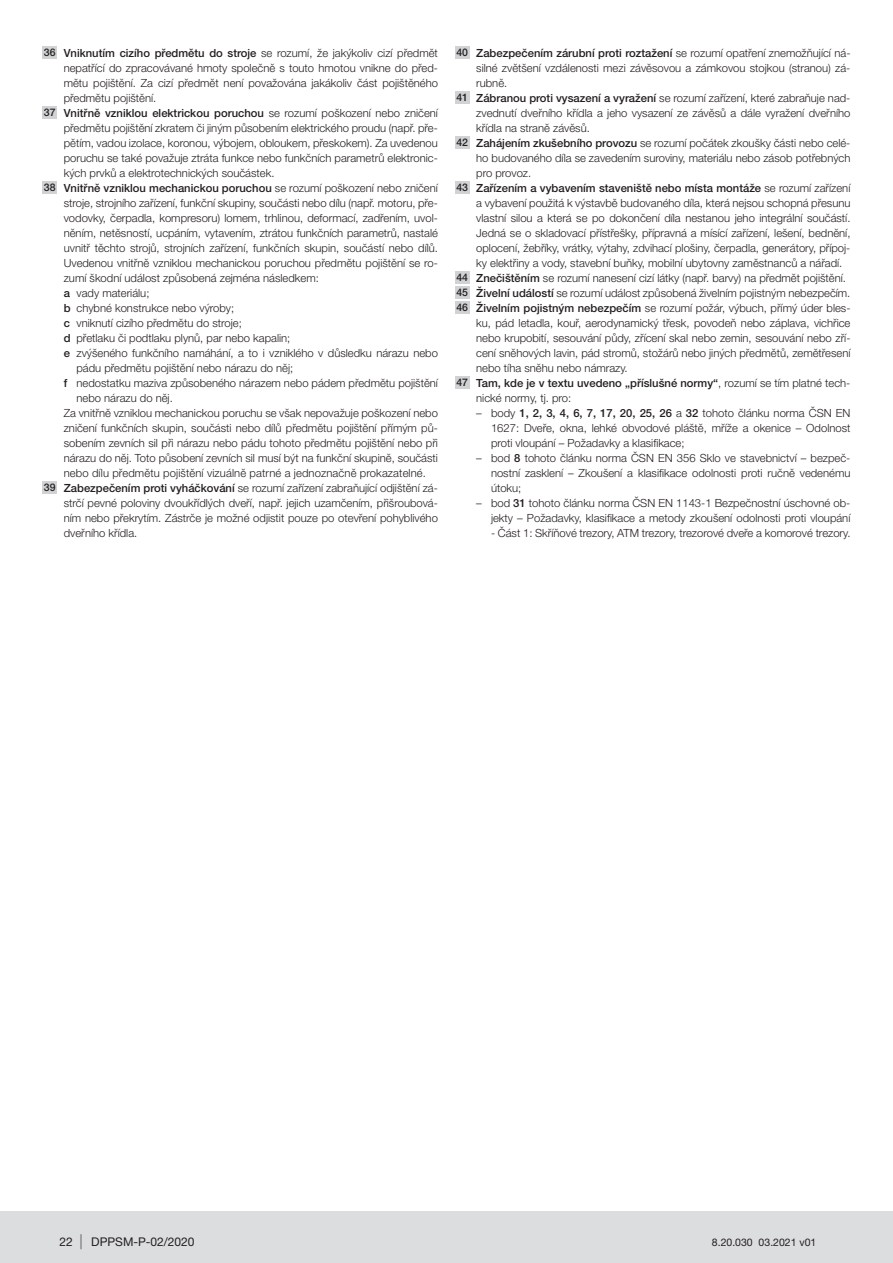
<style>
.page{position:relative;width:893px;height:1263px;background:#fff}
.page>*{position:absolute;margin:0;border:0;box-sizing:border-box;transform-origin:0 0}
.t1{font:12px "Helvetica Neue LT Pro";color:#231f20}
.t2{font:300 11.25px/15px "Helvetica Neue LT Pro";color:#231f20;text-align:justify}
.t3{font:500 11.25px "Helvetica Neue LT Pro";color:#231f20}
.t4{font:10.5px "Helvetica Neue LT Pro";color:#231f20}
.s1{font-size:10.5px}
.s2{font-weight:300}
.s3{font-weight:500}
.s4{font-weight:500;font-size:10.5px}
.s5{font-size:15px;color:#6c6d70}
</style>
<div class="page">
<div style="left:0;top:1212px;width:893px;height:51px;background:#dcdddf"></div>
<div style="left:43px;top:46px;width:14px;height:13px;background:#d1d2d4"></div>
<div style="left:43px;top:106px;width:14px;height:13px;background:#d1d2d4"></div>
<div style="left:43px;top:181px;width:14px;height:13px;background:#d1d2d4"></div>
<div style="left:43px;top:481px;width:14px;height:13px;background:#d1d2d4"></div>
<div style="left:455px;top:46px;width:15px;height:13px;background:#d1d2d4"></div>
<div style="left:455px;top:91px;width:15px;height:13px;background:#d1d2d4"></div>
<div style="left:455px;top:136px;width:15px;height:13px;background:#d1d2d4"></div>
<div style="left:455px;top:181px;width:15px;height:13px;background:#d1d2d4"></div>
<div style="left:455px;top:271px;width:15px;height:13px;background:#d1d2d4"></div>
<div style="left:455px;top:286px;width:15px;height:13px;background:#d1d2d4"></div>
<div style="left:455px;top:301px;width:15px;height:13px;background:#d1d2d4"></div>
<div style="left:455px;top:376px;width:15px;height:13px;background:#d1d2d4"></div>
<p class="t3" style="left:44px;top:46px;width:395px"><span class="s1">36</span> Vniknutím cizího předmětu do stroje <span class="s2">se rozumí, že jakýkoliv cizí předmět</span></p>
<p class="t2" style="left:64px;top:60px;width:376px">nepatřící do zpracovávané hmoty společně s touto hmotou vnikne do před-</p>
<p class="t2" style="left:64px;top:75px;width:376px">mětu pojištění. Za cizí předmět není považována jakákoliv část pojištěného</p>
<p class="t2" style="left:64px;top:90px;width:94px">předmětu pojištění.</p>
<p class="t3" style="left:44px;top:106px;width:396px"><span class="s1">37</span> Vnitřně vzniklou elektrickou poruchou <span class="s2">se rozumí poškození nebo zničení</span></p>
<p class="t2" style="left:64px;top:120px;width:376px">předmětu pojištění zkratem či jiným působením elektrického proudu (např. pře-</p>
<p class="t2" style="left:64px;top:135px;width:376px">pětím, vadou izolace, koronou, výbojem, obloukem, přeskokem). Za uvedenou</p>
<p class="t2" style="left:64px;top:150px;width:376px">poruchu se také považuje ztráta funkce nebo funkčních parametrů elektronic-</p>
<p class="t2" style="left:64px;top:165px;width:212px">kých prvků a elektrotechnických součástek.</p>
<p class="t3" style="left:44px;top:181px;width:396px"><span class="s1">38</span> Vnitřně vzniklou mechanickou poruchou <span class="s2">se rozumí poškození nebo zničení</span></p>
<p class="t2" style="left:64px;top:195px;width:376px">stroje, strojního zařízení, funkční skupiny, součásti nebo dílu (např. motoru, pře-</p>
<p class="t2" style="left:64px;top:210px;width:376px">vodovky, čerpadla, kompresoru) lomem, trhlinou, deformací, zadřením, uvol-</p>
<p class="t2" style="left:64px;top:225px;width:376px">něním, netěsností, ucpáním, vytavením, ztrátou funkčních parametrů, nastalé</p>
<p class="t2" style="left:64px;top:240px;width:376px">uvnitř těchto strojů, strojních zařízení, funkčních skupin, součástí nebo dílů.</p>
<p class="t2" style="left:64px;top:255px;width:376px">Uvedenou vnitřně vzniklou mechanickou poruchou předmětu pojištění se ro-</p>
<p class="t2" style="left:64px;top:270px;width:257px">zumí škodní událost způsobená zejména následkem:</p>
<p class="t2" style="left:64px;top:285px;width:87px"><span class="s3">a</span> vady materiálu;</p>
<p class="t2" style="left:64px;top:300px;width:172px"><span class="s3">b</span> chybné konstrukce nebo výroby;</p>
<p class="t2" style="left:64px;top:315px;width:179px"><span class="s3">c</span> vniknutí cizího předmětu do stroje;</p>
<p class="t2" style="left:64px;top:330px;width:228px"><span class="s3">d</span> přetlaku či podtlaku plynů, par nebo kapalin;</p>
<p class="t2" style="left:64px;top:345px;width:376px"><span class="s3">e</span> zvýšeného funkčního namáhání, a to i vzniklého v důsledku nárazu nebo</p>
<p class="t2" style="left:77px;top:360px;width:218px">pádu předmětu pojištění nebo nárazu do něj;</p>
<p class="t2" style="left:64px;top:375px;width:376px"><span class="s3">f</span> nedostatku maziva způsobeného nárazem nebo pádem předmětu pojištění</p>
<p class="t2" style="left:77px;top:390px;width:98px">nebo nárazu do něj.</p>
<p class="t2" style="left:64px;top:405px;width:376px">Za vnitřně vzniklou mechanickou poruchu se však nepovažuje poškození nebo</p>
<p class="t2" style="left:64px;top:420px;width:376px">zničení funkčních skupin, součásti nebo dílů předmětu pojištění přímým pů-</p>
<p class="t2" style="left:64px;top:435px;width:376px">sobením zevních sil při nárazu nebo pádu tohoto předmětu pojištění nebo při</p>
<p class="t2" style="left:64px;top:450px;width:376px">nárazu do něj. Toto působení zevních sil musí být na funkční skupině, součásti</p>
<p class="t2" style="left:64px;top:465px;width:364px">nebo dílu předmětu pojištění vizuálně patrné a jednoznačně prokazatelné.</p>
<p class="t2" style="left:44px;top:480px;width:396px"><span class="s4">39</span> <span class="s3">Zabezpečením proti vyháčkování</span> se rozumí zařízení zabraňující odjištění zá-</p>
<p class="t2" style="left:64px;top:495px;width:376px">strčí pevné poloviny dvoukřídlých dveří, např. jejich uzamčením, přišroubová-</p>
<p class="t2" style="left:64px;top:510px;width:376px">ním nebo překrytím. Zástrče je možné odjistit pouze po otevření pohyblivého</p>
<p class="t2" style="left:64px;top:525px;width:75px">dveřního křídla.</p>
<p class="t3" style="left:456px;top:46px;width:396px"><span class="s1">40</span> Zabezpečením zárubní proti roztažení <span class="s2">se rozumí opatření znemožňující ná-</span></p>
<p class="t2" style="left:476px;top:60px;width:376px">silné zvětšení vzdálenosti mezi závěsovou a zámkovou stojkou (stranou) zá-</p>
<p class="t2" style="left:476px;top:75px;width:33px">rubně.</p>
<p class="t2" style="left:456px;top:90px;width:396px"><span class="s4">41</span> <span class="s3">Zábranou proti vysazení a vyražení</span> se rozumí zařízení, které zabraňuje nad-</p>
<p class="t2" style="left:476px;top:105px;width:376px">zvednutí dveřního křídla a jeho vysazení ze závěsů a dále vyražení dveřního</p>
<p class="t2" style="left:476px;top:120px;width:115px">křídla na straně závěsů.</p>
<p class="t2" style="left:456px;top:135px;width:396px"><span class="s4">42</span> <span class="s3">Zahájením zkušebního provozu</span> se rozumí počátek zkoušky části nebo celé-</p>
<p class="t2" style="left:476px;top:150px;width:376px">ho budovaného díla se zavedením suroviny, materiálu nebo zásob potřebných</p>
<p class="t2" style="left:476px;top:165px;width:57px">pro provoz.</p>
<p class="t3" style="left:456px;top:181px;width:396px"><span class="s1">43</span> Zařízením a vybavením staveniště nebo místa montáže <span class="s2">se rozumí zařízení</span></p>
<p class="t2" style="left:476px;top:195px;width:376px">a vybavení použitá k výstavbě budovaného díla, která nejsou schopná přesunu</p>
<p class="t2" style="left:476px;top:210px;width:376px">vlastní silou a která se po dokončení díla nestanou jeho integrální součástí.</p>
<p class="t2" style="left:476px;top:225px;width:376px">Jedná se o skladovací přístřešky, přípravná a mísící zařízení, lešení, bednění,</p>
<p class="t2" style="left:476px;top:240px;width:376px">oplocení, žebříky, vrátky, výtahy, zdvihací plošiny, čerpadla, generátory, přípoj-</p>
<p class="t2" style="left:476px;top:255px;width:368px">ky elektřiny a vody, stavební buňky, mobilní ubytovny zaměstnanců a nářadí.</p>
<p class="t2" style="left:456px;top:270px;width:391px"><span class="s4">44</span> <span class="s3">Znečištěním</span> se rozumí nanesení cizí látky (např. barvy) na předmět pojištění.</p>
<p class="t2" style="left:456px;top:285px;width:396px"><span class="s4">45</span> <span class="s3">Živelní událostí</span> se rozumí událost způsobená živelním pojistným nebezpečím.</p>
<p class="t2" style="left:456px;top:300px;width:396px"><span class="s4">46</span> <span class="s3">Živelním pojistným nebezpečím</span> se rozumí požár, výbuch, přímý úder bles-</p>
<p class="t2" style="left:476px;top:315px;width:376px">ku, pád letadla, kouř, aerodynamický třesk, povodeň nebo záplava, vichřice</p>
<p class="t2" style="left:476px;top:330px;width:376px">nebo krupobití, sesouvání půdy, zřícení skal nebo zemin, sesouvání nebo zří-</p>
<p class="t2" style="left:476px;top:345px;width:376px">cení sněhových lavin, pád stromů, stožárů nebo jiných předmětů, zemětřesení</p>
<p class="t2" style="left:476px;top:360px;width:153px">nebo tíha sněhu nebo námrazy.</p>
<p class="t3" style="left:456px;top:376px;width:396px"><span class="s1">47</span> Tam, kde je v textu uvedeno „příslušné normy“<span class="s2">, rozumí se tím platné tech-</span></p>
<p class="t2" style="left:476px;top:390px;width:97px">nické normy, tj. pro:</p>
<p class="t2" style="left:491px;top:405px;width:361px;text-indent:-15px">– body <span class="s3">1, 2, 3, 4, 6, 7, 17, 20, 25, 26</span> a <span class="s3">32</span> tohoto článku norma ČSN EN 1627: Dveře, okna, lehké obvodové pláště, mříže a okenice – Odolnost proti vloupání – Požadavky a klasifikace;</p>
<p class="t2" style="left:491px;top:450px;width:361px;text-indent:-15px">– bod <span class="s3">8</span> tohoto článku norma ČSN EN 356 Sklo ve stavebnictví – bezpeč&shy;nostní zasklení – Zkoušení a klasifikace odolnosti proti ručně vedenému útoku;</p>
<p class="t2" style="left:476px;top:495px;width:376px;text-align:right">– bod <span class="s3">31</span> tohoto článku norma ČSN EN 1143-1 Bezpečnostní úschovné ob&shy;jekty – Požadavky, klasifikace a metody zkoušení odolnosti proti vloupání</p>
<p class="t2" style="left:491px;top:525px;width:361px">- Část 1: Skříňové trezory, ATM trezory, trezorové dveře a komorové trezory.</p>
<p class="t1" style="left:60px;top:1234px;width:137px">22 <span class="s5">|</span> DPPSM-P-02/2020</p>
<p class="t4" style="left:712px;top:1236px;width:106px">8.20.030 03.2021 v01</p>
</div>
